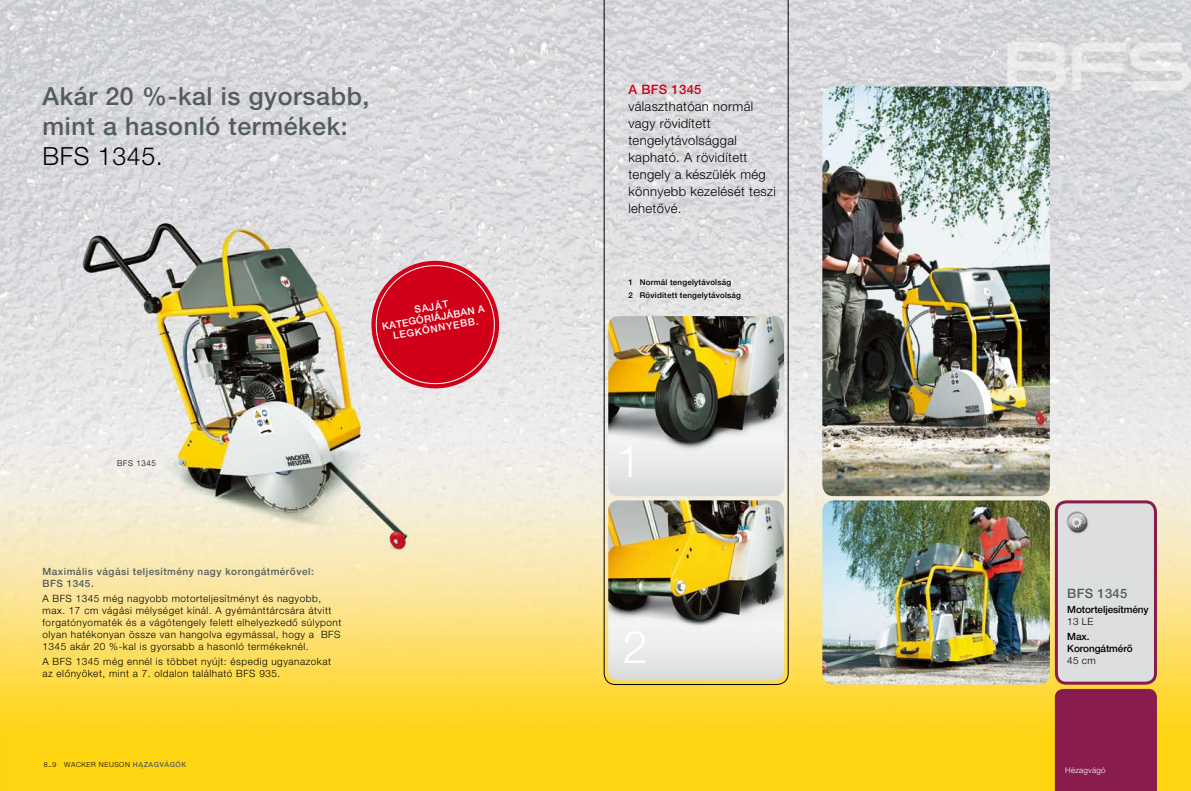
<style>
.page{position:relative;width:1191px;height:791px;background:#fff}
.page>*{position:absolute;margin:0;border:0;box-sizing:border-box;transform-origin:0 0}
.t1{font:300 45px "Helvetica Neue CE";color:#fff}
.t2{font:500 25px/30px "Helvetica Neue CE";letter-spacing:.025em;color:#535d5c}
.t3{font:300 25px "Helvetica Neue CE";letter-spacing:.025em;color:#000}
.t4{font:300 13px/17px "Helvetica Neue CE";letter-spacing:.025em;color:#000}
.t5{font:500 13px "Helvetica Neue CE";letter-spacing:.025em;color:#d10019}
.t6{font:500 13px "Helvetica Neue CE";letter-spacing:.025em;color:#535d5c}
.t7{font:300 10px/12px "Helvetica Neue CE";letter-spacing:.05em;color:#000}
.t8{font:500 10px/12px "Helvetica Neue CE";letter-spacing:.05em;color:#535d5c}
.t9{font:500 10px/12px "Helvetica Neue CE";letter-spacing:-.01em;color:#000}
.t10{font:500 10px/11px "Helvetica Neue CE";color:#fff;text-align:center}
.t11{font:500 8px/13.3px "Helvetica Neue CE";letter-spacing:.025em;color:#000}
.t12{font:300 8px "Helvetica Neue CE";letter-spacing:.025em;color:#fff}
.t13{font:300 8px "Helvetica Neue CE";letter-spacing:.075em;color:#000}
.t14{font:300 7px "Helvetica Neue CE";letter-spacing:.075em;color:#000}
.s1{font-weight:500;color:#535d5c}
</style>
<div class="page">
<img style="left:0;top:0;width:1191px;height:791px">
<div style="left:1054px;top:689px;width:103px;height:102px;background:#881c4c"></div>
<div style="left:1056px;top:502px;width:99px;height:181px;background:#dddedf;border-radius:10px"></div>
<div style="left:1054px;top:500px;width:103px;height:185px;border:3px solid #881c4c;border-radius:10px"></div>
<img style="left:1066px;top:511px;width:22px;height:23px">
<svg style="left:366px;top:256px;width:138px;height:138px;background:#d85060"></svg>
<img style="left:822px;top:500px;width:228px;height:185px">
<img style="left:822px;top:86px;width:228px;height:410px">
<svg style="left:604px;top:0;width:184px;height:685px;background:#dad8d8"></svg>
<img style="left:608px;top:316px;width:176px;height:180px">
<img style="left:608px;top:500px;width:176px;height:180px">
<h2 class="t2" style="left:43px;top:81px;width:328px">Akár 20 %-kal is gyorsabb, mint a hasonló termékek:</h2>
<h2 class="t3" style="left:43px;top:140px;width:122px">BFS 1345.</h2>
<p class="t10" style="left:379px;top:310px;width:105px;rotate:-10deg">SAJÁT<br>KATEGÓRIÁJÁBAN A<br>LEGKÖNNYEBB.</p>
<p class="t13" style="left:117px;top:459px;width:40px">BFS 1345</p>
<p class="t8" style="left:43px;top:565px;width:273px">Maximális vágási teljesítmény nagy korongátmérŒvel:<br>BFS 1345.</p>
<p class="t7" style="left:43px;top:592px;width:300px">A BFS 1345 még nagyobb motorteljesítményt és nagyobb, max. 17 cm vágási mélységet kínál. A gyémánttárcsára átvitt forgatónyomaték és a vágótengely felett elhelyezkedŒ súlypont olyan hatékonyan össze van hangolva egymással, hogy a BFS 1345 akár 20 %-kal is gyorsabb a hasonló termékeknél.</p>
<p class="t7" style="left:43px;top:655px;width:290px">A BFS 1345 még ennél is többet nyújt: éspedig ugyanazokat az elŒnyöket, mint a 7. oldalon található BFS 935.</p>
<p class="t14" style="left:44px;top:760px;width:144px">8_9 WACKER NEUSON <span class="s1">HÉZAGVÁGÓK</span></p>
<h3 class="t5" style="left:628px;top:82px;width:75px">A BFS 1345</h3>
<h3 class="t4" style="left:628px;top:98px;width:149px">választhatóan normál vagy rövidített tengelytávolsággal kapható. A rövidített tengely a készülék még könnyebb kezelését teszi lehetŒvé.</h3>
<p class="t11" style="left:628px;top:275px;width:114px">1 Normál tengelytávolság<br>2 Rövidített tengelytávolság</p>
<h1 class="t1" style="left:616px;top:433px;width:27px">1</h1>
<h1 class="t1" style="left:622px;top:620px;width:27px">2</h1>
<h3 class="t6" style="left:1067px;top:586px;width:62px">BFS 1345</h3>
<p class="t9" style="left:1067px;top:603px;width:83px">Motorteljesítmény</p>
<p class="t7" style="left:1067px;top:615px;width:28px">13 LE</p>
<p class="t9" style="left:1067px;top:630px;width:67px">Max.<br>KorongátmérŒ</p>
<p class="t7" style="left:1067px;top:654px;width:30px">45 cm</p>
<p class="t12" style="left:1065px;top:765px;width:42px">Hézagvágó</p>
</div>
